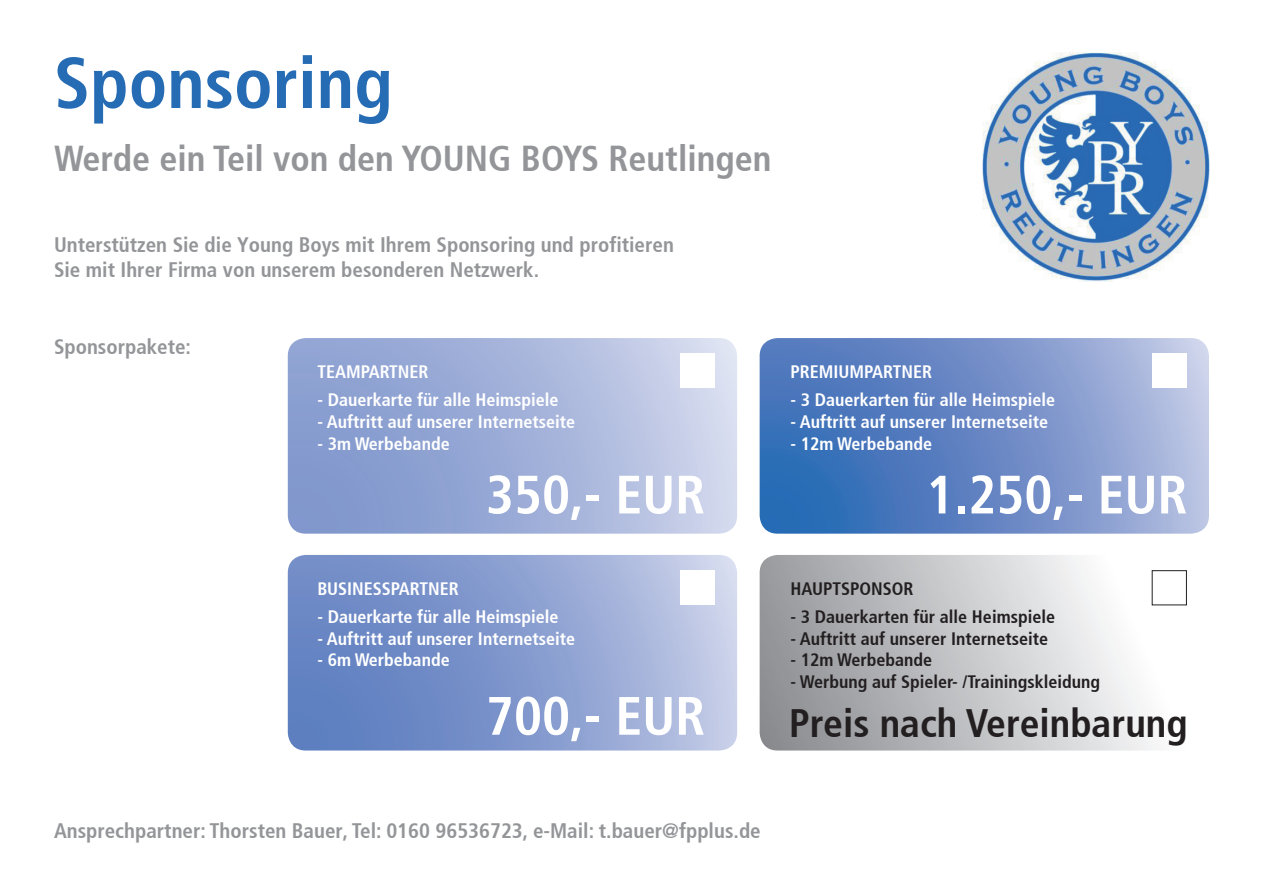
<style>
.page{position:relative;width:1263px;height:893px;background:#fff}
.page>*{position:absolute;margin:0;border:0;box-sizing:border-box;transform-origin:0 0}
.t1{font:700 condensed 72px "Frutiger 67";color:#266cb5}
.t2{font:700 condensed 54px "Frutiger 67";color:#fff}
.t3{font:700 condensed 39.6px "Frutiger 67";color:#231f20}
.t4{font:700 condensed 36px "Frutiger 67";color:#939598}
.t5{font:700 condensed 21px/25.2px "Frutiger 67";color:#939598}
.t6{font:700 condensed 18px "Frutiger 67";color:#fff}
.t7{font:700 condensed 18px "Frutiger 67";color:#231f20}
</style>
<div class="page">
<svg style="left:760px;top:338px;width:449px;height:196px;background:#6f8fc8"></svg>
<svg style="left:288px;top:338px;width:449px;height:196px;background:#a4b3da"></svg>
<svg style="left:288px;top:555px;width:449px;height:195px;background:#8a9fd0"></svg>
<svg style="left:760px;top:555px;width:427px;height:195px"></svg>
<img style="left:982px;top:53px;width:227px;height:228px">
<div style="left:680px;top:354px;width:34px;height:34px;background:#fff"></div>
<div style="left:680px;top:571px;width:34px;height:34px;background:#fff"></div>
<div style="left:1152px;top:354px;width:34px;height:34px;background:#fff"></div>
<div style="left:1152px;top:570px;width:35px;height:35px;background:#fff;border:1px solid #231f20"></div>
<h1 class="t1" style="left:54px;top:54px;width:340px">Sponsoring</h1>
<h3 class="t4" style="left:54px;top:144px;width:719px">Werde ein Teil von den YOUNG BOYS Reutlingen</h3>
<p class="t5" style="left:54px;top:234px;width:621px">Unterstützen Sie die Young Boys mit Ihrem Sponsoring und profitieren<br>Sie mit Ihrer Firma von unserem besonderen Netzwerk.</p>
<p class="t5" style="left:54px;top:336px;width:139px">Sponsorpakete:</p>
<p class="t6" style="left:317px;top:365px;width:113px">TEAMPARTNER</p>
<p class="t6" style="left:317px;top:393px;width:243px">- Dauerkarte für alle Heimspiele</p>
<p class="t6" style="left:317px;top:414px;width:259px">- Auftritt auf unserer Internetseite</p>
<p class="t6" style="left:317px;top:436px;width:134px">- 3m Werbebande</p>
<p class="t6" style="left:790px;top:365px;width:143px">PREMIUMPARTNER</p>
<p class="t6" style="left:790px;top:393px;width:266px">- 3 Dauerkarten für alle Heimspiele</p>
<p class="t6" style="left:790px;top:414px;width:259px">- Auftritt auf unserer Internetseite</p>
<p class="t6" style="left:790px;top:436px;width:143px">- 12m Werbebande</p>
<h2 class="t2" style="left:486px;top:473px;width:221px">350,- EUR</h2>
<h2 class="t2" style="left:926px;top:473px;width:263px">1.250,- EUR</h2>
<p class="t6" style="left:317px;top:581px;width:143px">BUSINESSPARTNER</p>
<p class="t6" style="left:317px;top:610px;width:243px">- Dauerkarte für alle Heimspiele</p>
<p class="t6" style="left:317px;top:631px;width:259px">- Auftritt auf unserer Internetseite</p>
<p class="t6" style="left:317px;top:653px;width:134px">- 6m Werbebande</p>
<p class="t7" style="left:790px;top:581px;width:124px">HAUPTSPONSOR</p>
<p class="t7" style="left:790px;top:610px;width:266px">- 3 Dauerkarten für alle Heimspiele</p>
<p class="t7" style="left:790px;top:631px;width:259px">- Auftritt auf unserer Internetseite</p>
<p class="t7" style="left:790px;top:653px;width:143px">- 12m Werbebande</p>
<p class="t7" style="left:790px;top:674px;width:311px">- Werbung auf Spieler- /Trainingskleidung</p>
<h2 class="t2" style="left:486px;top:694px;width:221px">700,- EUR</h2>
<h3 class="t3" style="left:789px;top:708px;width:400px">Preis nach Vereinbarung</h3>
<p class="t5" style="left:54px;top:819px;width:708px">Ansprechpartner: Thorsten Bauer, Tel: 0160 96536723, e-Mail: t.bauer@fpplus.de</p>
</div>
